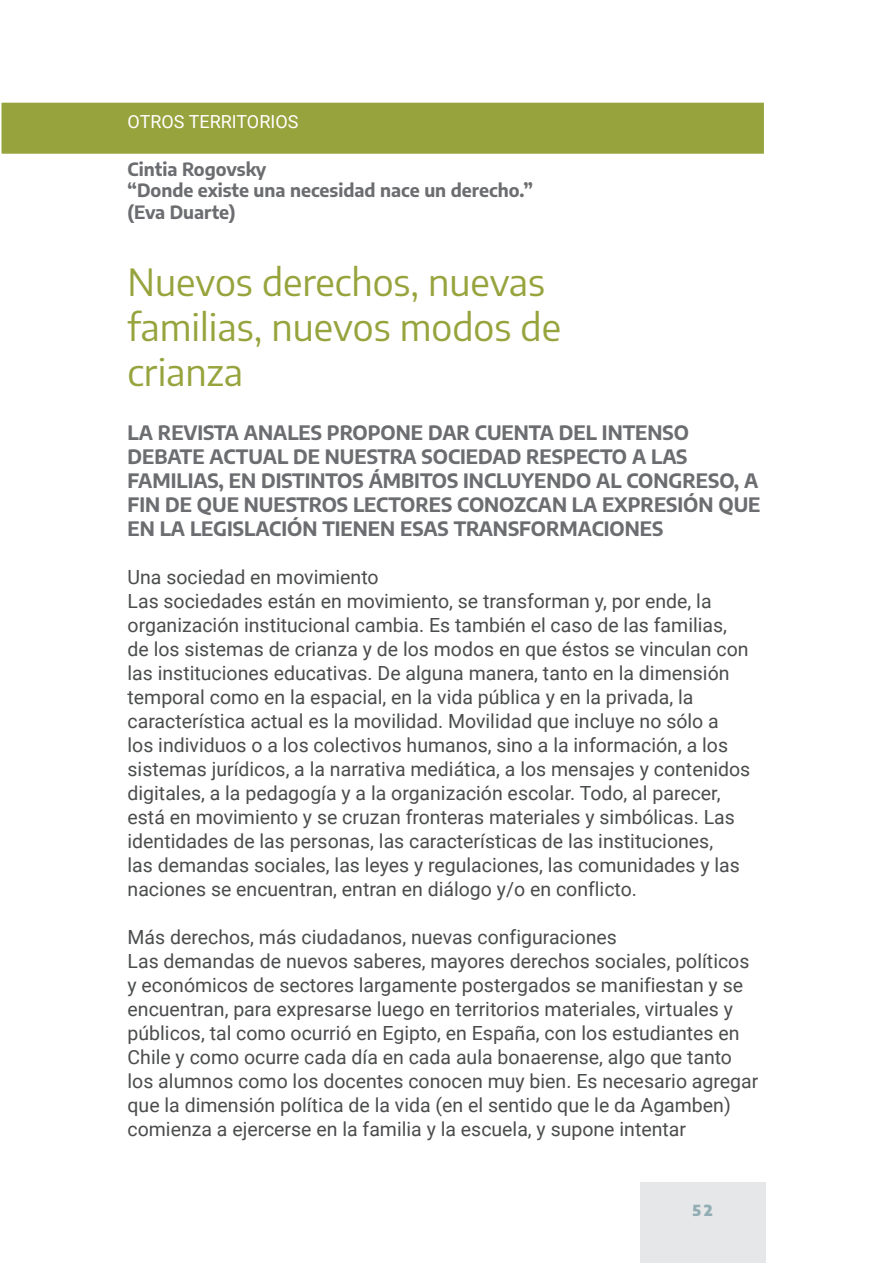
<style>
.page{position:relative;width:893px;height:1263px;background:#fff}
.page>*{position:absolute;margin:0;border:0;box-sizing:border-box;transform-origin:0 0}
.t1{font:37.5px/45px "Encode Sans";color:#97a33c}
.t2{font:19.5px/24px "Roboto";color:#4b4c4d}
.t3{font:700 19.5px/24px "Encode Sans";color:#6c6d70}
.t4{font:700 18px/21.6px "Encode Sans";color:#6c6d70}
.t5{font:18px "Roboto";color:#fff}
.t6{font:900 15px "Encode Sans";color:#93adb4}
</style>
<div class="page">
<div style="left:640px;top:1183px;width:125px;height:80px;background:#e6e7e9"></div>
<div style="left:1px;top:102px;width:764px;height:52px;background:#97a33c"></div>
<div style="left:0;top:101px;width:765px;height:54px;border:2px solid #fff"></div>
<p class="t5" style="left:128px;top:109px;width:172px">OTROS TERRITORIOS</p>
<p class="t4" style="left:128px;top:157px;width:407px">Cintia Rogovsky<br>“Donde existe una necesidad nace un derecho.” (Eva Duarte)</p>
<h1 class="t1" style="left:128px;top:257px;width:435px">Nuevos derechos, nuevas familias, nuevos modos de crianza</h1>
<p class="t3" style="left:128px;top:419px;width:634px">LA REVISTA ANALES PROPONE DAR CUENTA DEL INTENSO DEBATE ACTUAL DE NUESTRA SOCIEDAD RESPECTO A LAS FAMILIAS, EN DISTINTOS ÁMBITOS INCLUYENDO AL CONGRESO, A FIN DE QUE NUESTROS LECTORES CONOZCAN LA EXPRESIÓN QUE EN LA LEGISLACIÓN TIENEN ESAS TRANSFORMACIONES</p>
<p class="t2" style="left:128px;top:564px;width:624px">Una sociedad en movimiento<br>Las sociedades están en movimiento, se transforman y, por ende, la organización institucional cambia. Es también el caso de las familias, de los sistemas de crianza y de los modos en que éstos se vinculan con las instituciones educativas. De alguna manera, tanto en la dimensión temporal como en la espacial, en la vida pública y en la privada, la característica actual es la movilidad. Movilidad que incluye no sólo a<br>los individuos o a los colectivos humanos, sino a la información, a los sistemas jurídicos, a la narrativa mediática, a los mensajes y contenidos digitales, a la pedagogía y a la organización escolar. Todo, al parecer, está en movimiento y se cruzan fronteras materiales y simbólicas. Las identidades de las personas, las características de las instituciones,<br>las demandas sociales, las leyes y regulaciones, las comunidades y las naciones se encuentran, entran en diálogo y/o en conflicto.</p>
<p class="t2" style="left:128px;top:924px;width:632px">Más derechos, más ciudadanos, nuevas configuraciones<br>Las demandas de nuevos saberes, mayores derechos sociales, políticos y económicos de sectores largamente postergados se manifiestan y se encuentran, para expresarse luego en territorios materiales, virtuales y públicos, tal como ocurrió en Egipto, en España, con los estudiantes en Chile y como ocurre cada día en cada aula bonaerense, algo que tanto los alumnos como los docentes conocen muy bien. Es necesario agregar que la dimensión política de la vida (en el sentido que le da Agamben) comienza a ejercerse en la familia y la escuela, y supone intentar</p>
<p class="t6" style="left:693px;top:1199px;width:22px">52</p>
</div>
